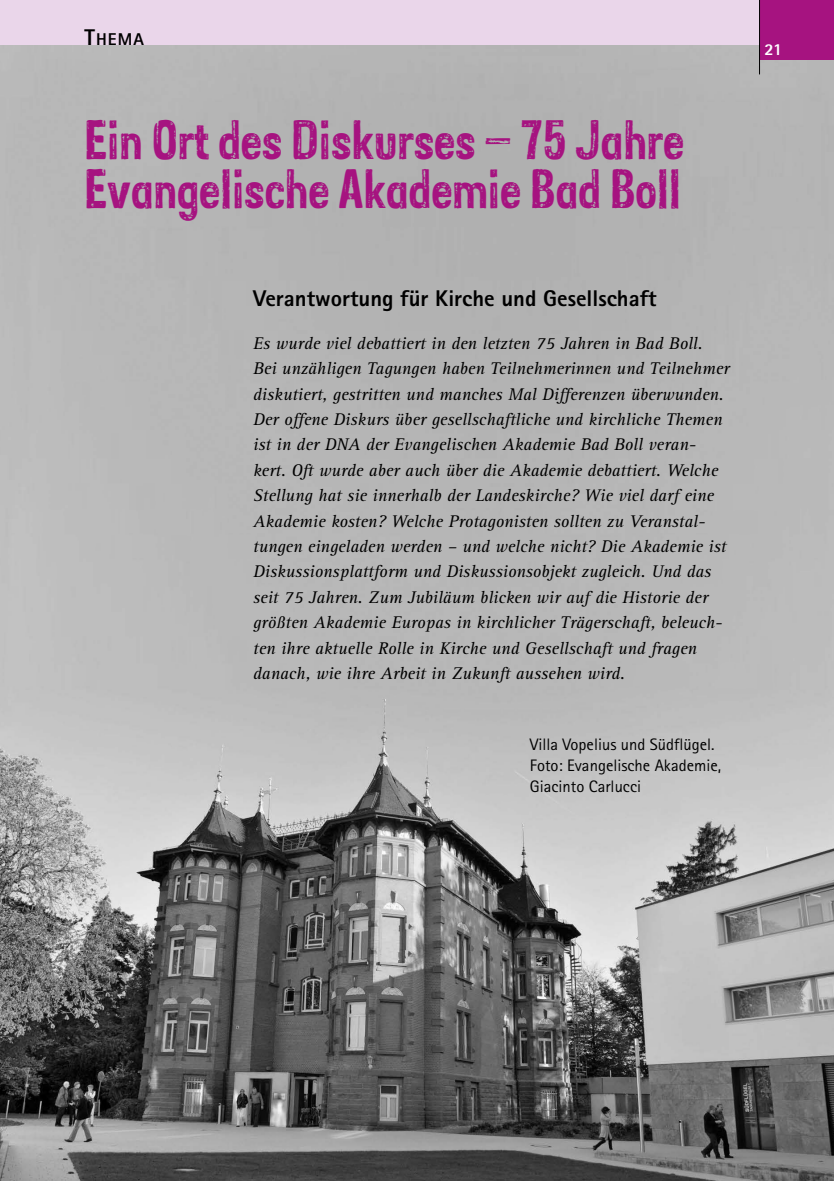
<style>
.page{position:relative;width:834px;height:1181px;background:#fff}
.page>*{position:absolute;margin:0;border:0;box-sizing:border-box;transform-origin:0 0}
.t1{font:45.5px/49px "Sans Culottes";color:#a61380}
.t2{font:800 22.75px "Agfa Rotis Sans Serif";color:#000}
.t3{font:italic 17.5px/25.4px "Rotis Serif Pro";color:#000}
.t4{font:800 17.15px "Agfa Rotis Sans Serif";color:#000}
.t5{font:16.62px/21px "Agfa Rotis Sans Serif";color:#000}
.t6{font:800 16.62px "Agfa Rotis Sans Serif";color:#fff}
.s1{font-size:22.75px}
</style>
<div class="page">
<img style="left:0;top:45px;width:833px;height:1136px">
<div style="left:0;top:0;width:759px;height:45px;background:#ead6ea"></div>
<div style="left:759px;top:0;width:74px;height:60px;background:#a61380"></div>
<hr style="left:759px;top:0;width:1px;height:74px;background:#000">
<p class="t4" style="left:84px;top:28px;width:61px"><span class="s1">T</span>HEMA</p>
<h1 class="t1" style="left:84px;top:114px;width:601px">Ein Ort des Diskurses – 75 Jahre<br>Evangelische Akademie Bad Boll</h1>
<h2 class="t2" style="left:253px;top:284px;width:405px">Verantwortung für Kirche und Gesellschaft</h2>
<p class="t3" style="left:253px;top:331px;width:478px">Es wurde viel debattiert in den letzten 75 Jahren in Bad Boll.<br>Bei unzähligen Tagungen haben Teilnehmerinnen und Teilnehmer diskutiert, gestritten und manches Mal Differenzen überwunden.<br>Der offene Diskurs über gesellschaftliche und kirchliche Themen ist in der DNA der Evangelischen Akademie Bad Boll veran&shy;kert. Oft wurde aber auch über die Akademie debattiert. Welche Stellung hat sie innerhalb der Landeskirche? Wie viel darf eine Akademie kosten? Welche Protagonisten sollten zu Veranstal&shy;tungen eingeladen werden – und welche nicht? Die Akademie ist Diskussionsplattform und Diskussionsobjekt zugleich. Und das seit 75 Jahren. Zum Jubiläum blicken wir auf die Historie der größten Akademie Europas in kirchlicher Trägerschaft, beleuch&shy;ten ihre aktuelle Rolle in Kirche und Gesellschaft und fragen danach, wie ihre Arbeit in Zukunft aussehen wird.</p>
<p class="t5" style="left:530px;top:734px;width:193px">Villa Vopelius und Südflügel.<br>Foto: Evangelische Akademie,<br>Giacinto Carlucci</p>
<p class="t6" style="left:764px;top:38px;width:19px">21</p>
</div>
